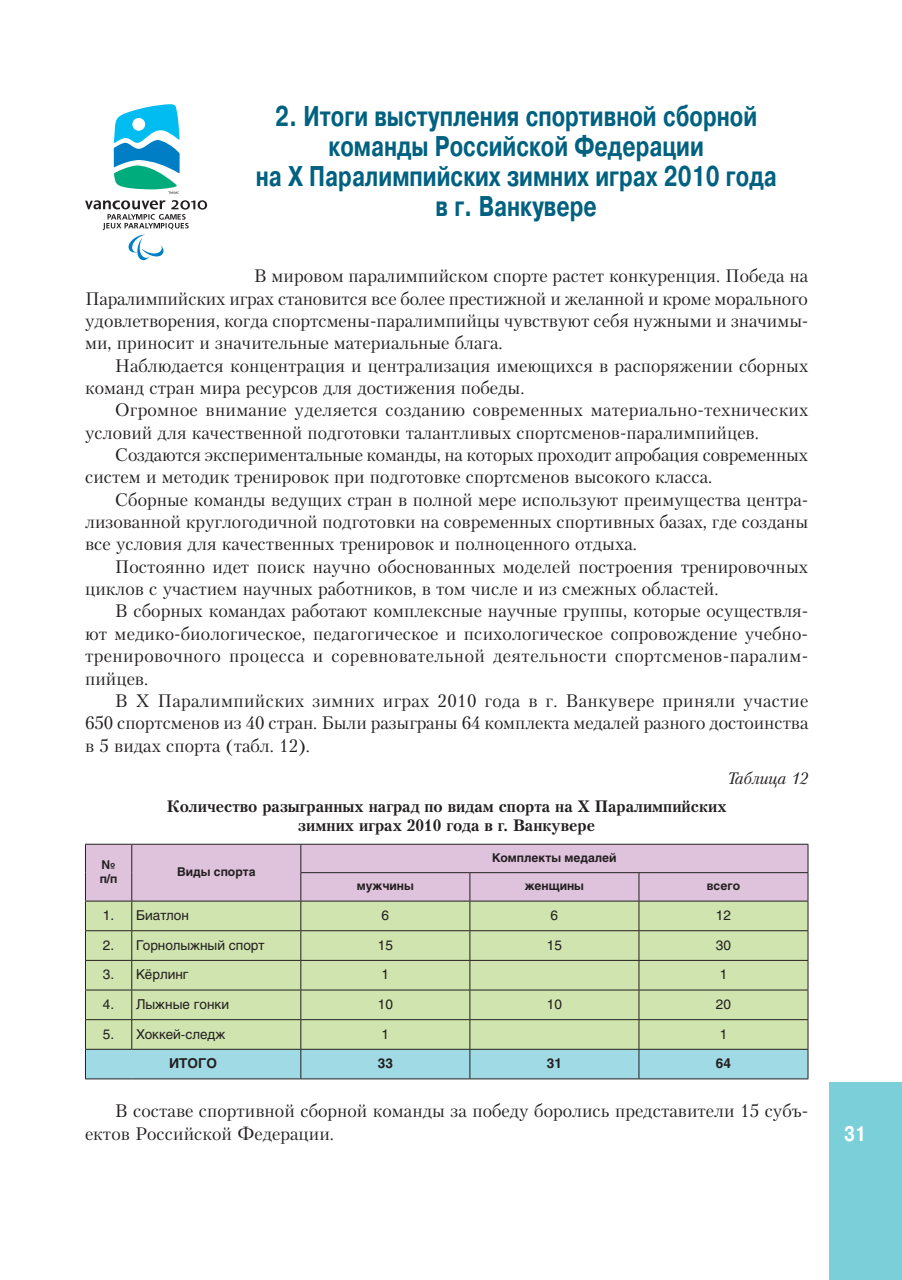
<style>
.page{position:relative;width:902px;height:1280px;background:#fff}
.page>*{position:absolute;margin:0;border:0;box-sizing:border-box;transform-origin:0 0}
.заг_1{font:700 28.5px/30px "Pragmatica C";color:#006180;text-align:center;scale:.75 1}
.t1{font:700 21px "Pragmatica C";color:#fff;scale:.8 1}
.Основной_текст{font:18px/22.4px "Petersburg C";color:#231f20}
.Заг_табл{font:700 16.5px/19.5px "Petersburg C";color:#231f20;text-align:center}
.слово_табл{font:italic 16.5px "Petersburg C";color:#231f20}
.текст_табл{font:13.5px "Helios";color:#231f20}
.текст_табл-2{font:700 13.5px "Helios";color:#231f20}
.головка{font:700 12px "Helios";color:#231f20}
</style>
<div class="page">
<div style="left:829px;top:1082px;width:72px;height:198px;background:#7bcfd9"></div>
<svg style="left:85px;top:844px;width:723px;height:234px;background:#c6d3b9"></svg>
<hr style="left:85px;top:1078px;width:47px;height:1px;background:#231f20">
<hr style="left:132px;top:1078px;width:169px;height:1px;background:#231f20">
<hr style="left:301px;top:1078px;width:169px;height:1px;background:#231f20">
<hr style="left:470px;top:1078px;width:169px;height:1px;background:#231f20">
<hr style="left:639px;top:1078px;width:169px;height:1px;background:#231f20">
<svg style="left:113px;top:104px;width:67px;height:90px"></svg>
<svg style="left:85px;top:200px;width:122px;height:60px"></svg>
<p class="заг_1" style="left:256px;top:102px;width:696px">2. Итоги выступления спортивной сборной команды Российской Федерации<br>на X Паралимпийских зимних играх 2010 года в г. Ванкувере</p>
<p class="Основной_текст" style="left:85px;top:264px;width:724px;text-align:justify;text-indent:169px">В мировом паралимпийском спорте растет конкуренция. Победа на Паралимпийских играх становится все более престижной и желанной и кроме морального удовлетворения, когда спортсмены-паралимпийцы чувствуют себя нужными и значимы&shy;ми, приносит и значительные материальные блага.</p>
<p class="Основной_текст" style="left:85px;top:354px;width:724px;text-indent:30px">Наблюдается концентрация и централизация имеющихся в распоряжении сборных команд стран мира ресурсов для достижения победы.</p>
<p class="Основной_текст" style="left:85px;top:399px;width:725px;text-indent:30px">Огромное внимание уделяется созданию современных материально-технических условий для качественной подготовки талантливых спортсменов-паралимпийцев.</p>
<p class="Основной_текст" style="left:85px;top:443px;width:724px;text-indent:30px">Создаются экспериментальные команды, на которых проходит апробация современных систем и методик тренировок при подготовке спортсменов высокого класса.</p>
<p class="Основной_текст" style="left:85px;top:488px;width:724px;text-align:justify;text-indent:30px">Сборные команды ведущих стран в полной мере используют преимущества центра&shy;лизованной круглогодичной подготовки на современных спортивных базах, где созданы все условия для качественных тренировок и полноценного отдыха.</p>
<p class="Основной_текст" style="left:85px;top:555px;width:724px;text-indent:30px">Постоянно идет поиск научно обоснованных моделей построения тренировочных циклов с участием научных работников, в том числе и из смежных областей.</p>
<p class="Основной_текст" style="left:85px;top:600px;width:724px;text-align:justify;text-indent:30px">В сборных командах работают комплексные научные группы, которые осуществля&shy;ют медико-биологическое, педагогическое и психологическое сопровождение учебно&shy;тренировочного процесса и соревновательной деятельности спортсменов-паралим&shy;пийцев.</p>
<p class="Основной_текст" style="left:85px;top:689px;width:724px;text-align:justify;text-indent:30px">В X Паралимпийских зимних играх 2010 года в г. Ванкувере приняли участие 650 спортсменов из 40 стран. Были разыграны 64 комплекта медалей разного достоинства в 5 видах спорта (табл. 12).</p>
<p class="слово_табл" style="left:727px;top:769px;width:82px">Таблица 12</p>
<p class="Заг_табл" style="left:167px;top:796px;width:561px">Количество разыгранных наград по видам спорта на Х Паралимпийских зимних играх 2010 года в г. Ванкувере</p>
<p class="головка" style="left:101px;top:858px;width:16px">№</p>
<p class="головка" style="left:100px;top:872px;width:19px">п/п</p>
<p class="головка" style="left:492px;top:851px;width:126px">Комплекты медалей</p>
<p class="головка" style="left:177px;top:865px;width:80px">Виды спорта</p>
<p class="головка" style="left:357px;top:879px;width:59px">мужчины</p>
<p class="головка" style="left:524px;top:879px;width:61px">женщины</p>
<p class="головка" style="left:706px;top:879px;width:35px">всего</p>
<p class="текст_табл" style="left:103px;top:907px;width:13px">1.</p>
<p class="текст_табл" style="left:136px;top:907px;width:54px">Биатлон</p>
<p class="текст_табл" style="left:381px;top:907px;width:9px">6</p>
<p class="текст_табл" style="left:550px;top:907px;width:9px">6</p>
<p class="текст_табл" style="left:715px;top:907px;width:17px">12</p>
<p class="текст_табл" style="left:103px;top:937px;width:13px">2.</p>
<p class="текст_табл" style="left:136px;top:937px;width:130px">Горнолыжный спорт</p>
<p class="текст_табл" style="left:378px;top:937px;width:17px">15</p>
<p class="текст_табл" style="left:546px;top:937px;width:17px">15</p>
<p class="текст_табл" style="left:715px;top:937px;width:17px">30</p>
<p class="текст_табл" style="left:103px;top:966px;width:13px">3.</p>
<p class="текст_табл" style="left:136px;top:966px;width:54px">Кёрлинг</p>
<p class="текст_табл" style="left:381px;top:966px;width:9px">1</p>
<p class="текст_табл" style="left:719px;top:966px;width:9px">1</p>
<p class="текст_табл" style="left:103px;top:996px;width:13px">4.</p>
<p class="текст_табл" style="left:136px;top:996px;width:95px">Лыжные гонки</p>
<p class="текст_табл" style="left:378px;top:996px;width:17px">10</p>
<p class="текст_табл" style="left:546px;top:996px;width:17px">10</p>
<p class="текст_табл" style="left:715px;top:996px;width:17px">20</p>
<p class="текст_табл" style="left:103px;top:1026px;width:13px">5.</p>
<p class="текст_табл" style="left:136px;top:1026px;width:91px">Хоккей-следж</p>
<p class="текст_табл" style="left:381px;top:1026px;width:9px">1</p>
<p class="текст_табл" style="left:719px;top:1026px;width:9px">1</p>
<p class="текст_табл-2" style="left:169px;top:1055px;width:49px">ИТОГО</p>
<p class="текст_табл-2" style="left:378px;top:1055px;width:17px">33</p>
<p class="текст_табл-2" style="left:546px;top:1055px;width:17px">31</p>
<p class="текст_табл-2" style="left:715px;top:1055px;width:17px">64</p>
<p class="Основной_текст" style="left:85px;top:1100px;width:724px;text-indent:30px">В составе спортивной сборной команды за победу боролись представители 15 субъ&shy;ектов Российской Федерации.</p>
<p class="t1" style="left:844px;top:1123px;width:29px">31</p>
</div>
